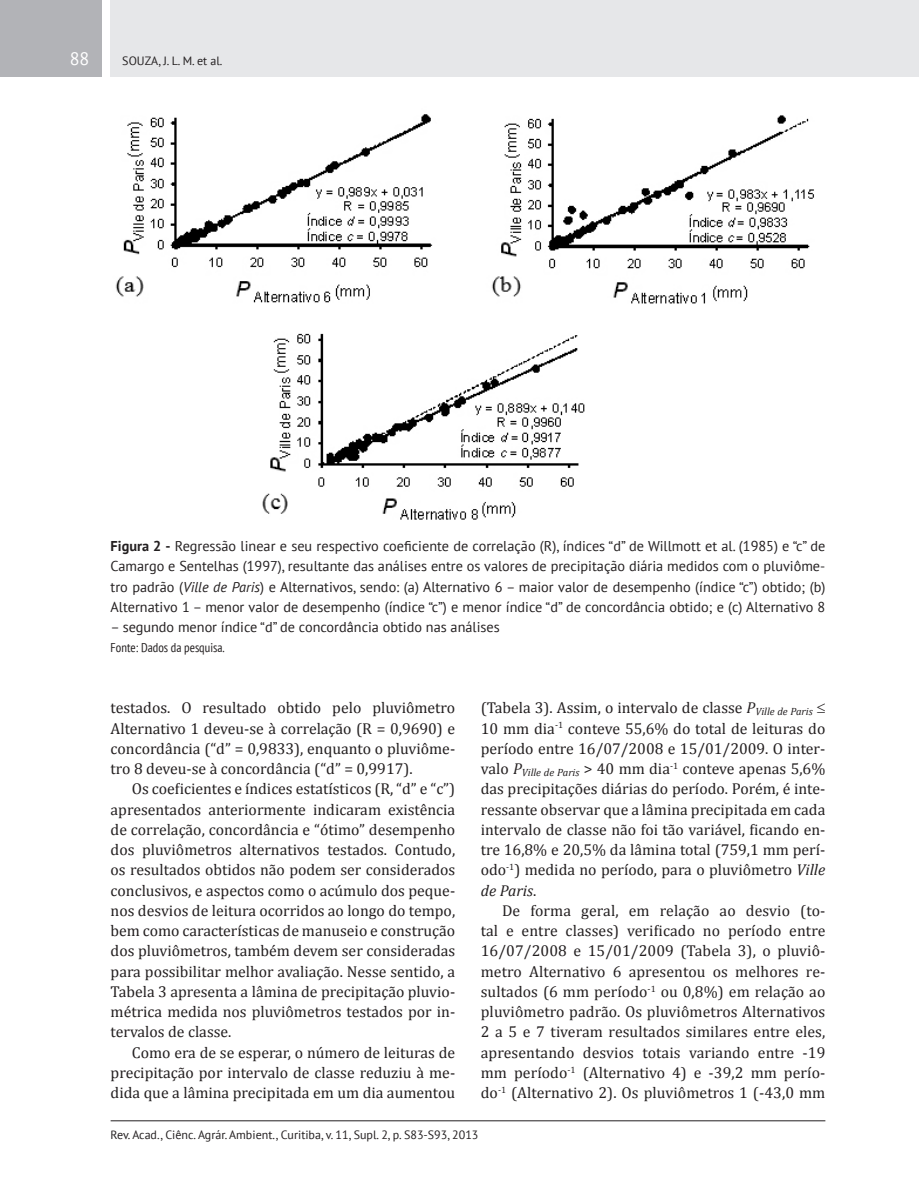
<style>
.page{position:relative;width:919px;height:1191px;background:#fff}
.page>*{position:absolute;margin:0;border:0;box-sizing:border-box;transform-origin:0 0}
.t1{font:18px "PT Sans";color:#fff}
.t2{font:15.75px/20.2px "Cambria";color:#231f20;text-align:justify}
.t3{font:14.25px/20.2px "PT Sans";color:#231f20;text-align:justify}
.t4{font:condensed 12.75px "PT Sans";color:#231f20}
.t5{font:12px "PT Sans";color:#231f20}
.s1{font-weight:700}
.s2{font-style:italic}
</style>
<div class="page">
<div style="left:111px;top:0;width:807px;height:77px;background:#e6e7e9"></div>
<div style="left:0;top:0;width:102px;height:77px;background:#b2b3b7"></div>
<hr style="left:111px;top:1120px;width:714px;height:1px;background:#231f20">
<img style="left:115px;top:114px;width:699px;height:406px">
<p class="t1" style="left:70px;top:47px;width:21px">88</p>
<p class="t5" style="left:122px;top:53px;width:102px">SOUZA, J. L. M. et al.</p>
<p class="t3" style="left:111px;top:536px;width:716px"><span class="s1">Figura 2 -</span> Regressão linear e seu respectivo coeficiente de correlação (R), índices “d” de Willmott et al. (1985) e “c” de Camargo e Sentelhas (1997), resultante das análises entre os valores de precipitação diária medidos com o pluviôme&shy;tro padrão (<span class="s2">Ville de Paris</span>) e Alternativos, sendo: (a) Alternativo 6 – maior valor de desempenho (índice “c”) obtido; (b)<br>Alternativo 1 – menor valor de desempenho (índice “c”) e menor índice “d” de concordância obtido; e (c) Alternativo 8</p>
<p class="t3" style="left:111px;top:617px;width:390px">– segundo menor índice “d” de concordância obtido nas análises</p>
<p class="t4" style="left:111px;top:640px;width:116px">Fonte: Dados da pesquisa.</p>
<p class="t2" style="left:111px;top:697px;width:346px">testados. O resultado obtido pelo pluviômetro Alternativo 1 deveu-se à correlação (R = 0,9690) e concordância (“d” = 0,9833), enquanto o pluviôme&shy;tro 8 deveu-se à concordância (“d” = 0,9917).</p>
<p class="t2" style="left:111px;top:778px;width:346px;text-indent:21px">Os coeficientes e índices estatísticos (R, “d” e “c”) apresentados anteriormente indicaram existência de correlação, concordância e “ótimo” desempenho dos pluviômetros alternativos testados. Contudo, os resultados obtidos não podem ser considerados conclusivos, e aspectos como o acúmulo dos peque&shy;nos desvios de leitura ocorridos ao longo do tempo, bem como características de manuseio e construção dos pluviômetros, também devem ser consideradas para possibilitar melhor avaliação. Nesse sentido, a Tabela 3 apresenta a lâmina de precipitação pluvio&shy;métrica medida nos pluviômetros testados por in&shy;tervalos de classe.</p>
<p class="t2" style="left:111px;top:1042px;width:346px;text-indent:21px">Como era de se esperar, o número de leituras de precipitação por intervalo de classe reduziu à me&shy;dida que a lâmina precipitada em um dia aumentou</p>
<p class="t2" style="left:480px;top:698px;width:346px">(Tabela 3). Assim, o intervalo de classe <span class="s2">P</span><sub>Ville</sub> <sub>de</sub> <sub>Paris</sub> ≤ 10 mm dia<sup>-1</sup> conteve 55,6% do total de leituras do período entre 16/07/2008 e 15/01/2009. O inter&shy;valo <span class="s2">P</span><sub>Ville</sub> <sub>de</sub> <sub>Paris</sub> &gt; 40 mm dia<sup>-1</sup> conteve apenas 5,6% das precipitações diárias do período. Porém, é inte&shy;ressante observar que a lâmina precipitada em cada intervalo de classe não foi tão variável, ficando en&shy;tre 16,8% e 20,5% da lâmina total (759,1 mm perí&shy;odo<sup>-1</sup>) medida no período, para o pluviômetro <span class="s2">Ville de Paris</span>.</p>
<p class="t2" style="left:480px;top:900px;width:346px;text-indent:21px">De forma geral, em relação ao desvio (to&shy;tal e entre classes) verificado no período entre 16/07/2008 e 15/01/2009 (Tabela 3), o pluviô&shy;metro Alternativo 6 apresentou os melhores re&shy;sultados (6 mm período<sup>-1</sup> ou 0,8%) em relação ao pluviômetro padrão. Os pluviômetros Alternativos 2 a 5 e 7 tiveram resultados similares entre eles, apresentando desvios totais variando entre -19 mm período<sup>-1</sup> (Alternativo 4) e -39,2 mm perío&shy;do<sup>-1</sup> (Alternativo 2). Os pluviômetros 1 (-43,0 mm</p>
<p class="t5" style="left:111px;top:1126px;width:369px">Rev. Acad., Ciênc. Agrár. Ambient., Curitiba, v. 11, Supl. 2, p. S83-S93, 2013</p>
</div>
